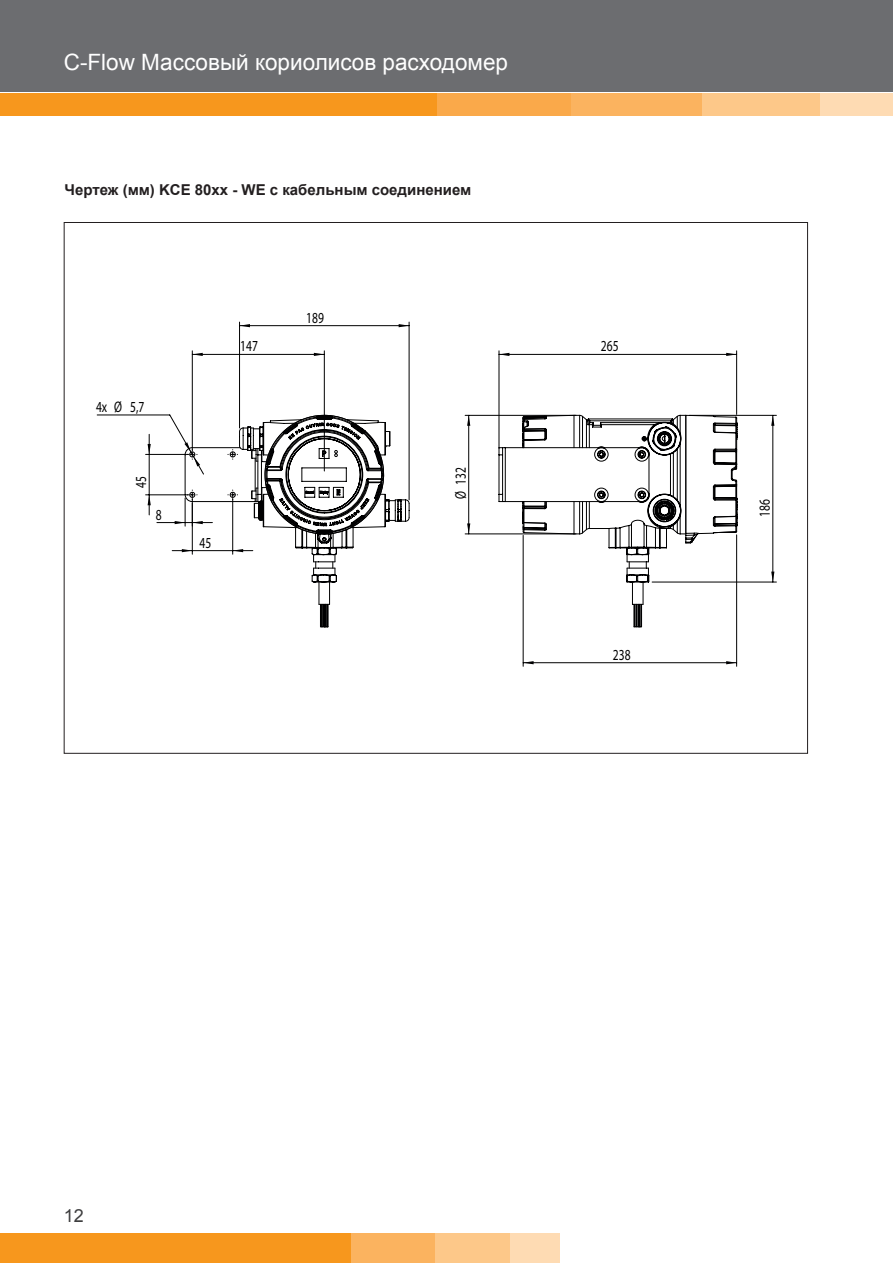
<style>
.page{position:relative;width:893px;height:1263px;background:#fff}
.page>*{position:absolute;margin:0;border:0;box-sizing:border-box;transform-origin:0 0}
.t1{font:22.5px "Arial";color:#fff}
.t2{font:18px "Arial";color:#3e3e3f}
.t3{font:15.3px "Myriad Pro";color:#000001;scale:.75 1}
.t4{font:700 15px "Arial";color:#231f20}
</style>
<div class="page">
<div style="left:0;top:0;width:893px;height:92px;background:#6c6d70"></div>
<div style="left:0;top:94px;width:893px;height:22px;background:#fedbb3"></div>
<div style="left:0;top:94px;width:819px;height:22px;background:#fdc889"></div>
<div style="left:0;top:94px;width:702px;height:22px;background:#fbb35f"></div>
<div style="left:0;top:94px;width:570px;height:22px;background:#faa94a"></div>
<div style="left:0;top:94px;width:437px;height:22px;background:#f7971d"></div>
<div style="left:0;top:1233px;width:559px;height:30px;background:#fedbb3"></div>
<div style="left:0;top:1233px;width:509px;height:30px;background:#fdc889"></div>
<div style="left:0;top:1233px;width:435px;height:30px;background:#fbb35f"></div>
<div style="left:0;top:1233px;width:351px;height:30px;background:#f7971d"></div>
<svg style="left:399px;top:324px;width:10px;height:3px"></svg>
<svg style="left:240px;top:324px;width:10px;height:3px"></svg>
<hr style="left:409px;top:322px;width:1px;height:178px;background:#000001">
<hr style="left:239px;top:322px;width:1px;height:106px;background:#000001">
<hr style="left:240px;top:325px;width:169px;height:1px;background:#000001">
<svg style="left:314px;top:353px;width:10px;height:3px"></svg>
<svg style="left:193px;top:353px;width:10px;height:3px"></svg>
<hr style="left:324px;top:351px;width:1px;height:120px;background:#000001">
<hr style="left:192px;top:351px;width:1px;height:100px;background:#000001">
<hr style="left:192px;top:354px;width:132px;height:1px;background:#000001">
<svg style="left:96px;top:411px;width:314px;height:216px"></svg>
<svg style="left:498px;top:416px;width:24px;height:118px"></svg>
<svg style="left:522px;top:415px;width:215px;height:212px"></svg>
<svg style="left:726px;top:353px;width:10px;height:3px"></svg>
<svg style="left:500px;top:353px;width:9px;height:3px"></svg>
<hr style="left:736px;top:351px;width:1px;height:63px;background:#000001">
<hr style="left:499px;top:351px;width:1px;height:97px;background:#000001">
<hr style="left:499px;top:354px;width:238px;height:1px;background:#000001">
<svg style="left:524px;top:661px;width:10px;height:3px"></svg>
<svg style="left:726px;top:661px;width:10px;height:3px"></svg>
<hr style="left:523px;top:535px;width:1px;height:131px;background:#000001">
<hr style="left:736px;top:535px;width:1px;height:131px;background:#000001">
<hr style="left:523px;top:662px;width:214px;height:1px;background:#000001">
<svg style="left:771px;top:416px;width:2px;height:10px"></svg>
<svg style="left:771px;top:572px;width:2px;height:10px"></svg>
<hr style="left:689px;top:415px;width:87px;height:1px;background:#000001">
<hr style="left:652px;top:582px;width:124px;height:1px;background:#000001">
<hr style="left:773px;top:415px;width:1px;height:167px;background:#000001">
<svg style="left:467px;top:523px;width:3px;height:11px"></svg>
<svg style="left:467px;top:416px;width:3px;height:10px"></svg>
<hr style="left:465px;top:534px;width:111px;height:1px;background:#000001">
<hr style="left:465px;top:415px;width:111px;height:1px;background:#000001">
<hr style="left:468px;top:415px;width:1px;height:119px;background:#000001">
<h1 class="t1" style="left:64px;top:48px;width:446px">C-Flow Массовый кориолисов расходомер</h1>
<p class="t4" style="left:65px;top:179px;width:408px">Чертеж (мм) KCE 80xx - WE с кабельным соединением</p>
<p class="t3" style="left:96px;top:397px;width:66px">4x Ø 5,7</p>
<p class="t3" style="left:132px;top:488px;width:17px;rotate:-90deg">45</p>
<p class="t3" style="left:156px;top:505px;width:9px">8</p>
<p class="t3" style="left:240px;top:337px;width:25px">147</p>
<p class="t3" style="left:199px;top:533px;width:17px">45</p>
<p class="t3" style="left:306px;top:308px;width:25px">189</p>
<p class="t3" style="left:451px;top:499px;width:45px;rotate:-90deg">Ø 132</p>
<p class="t3" style="left:601px;top:337px;width:25px">265</p>
<p class="t3" style="left:613px;top:645px;width:25px">238</p>
<p class="t3" style="left:755px;top:517px;width:25px;rotate:-90deg">186</p>
<p class="t2" style="left:64px;top:1204px;width:22px">12</p>
</div>
